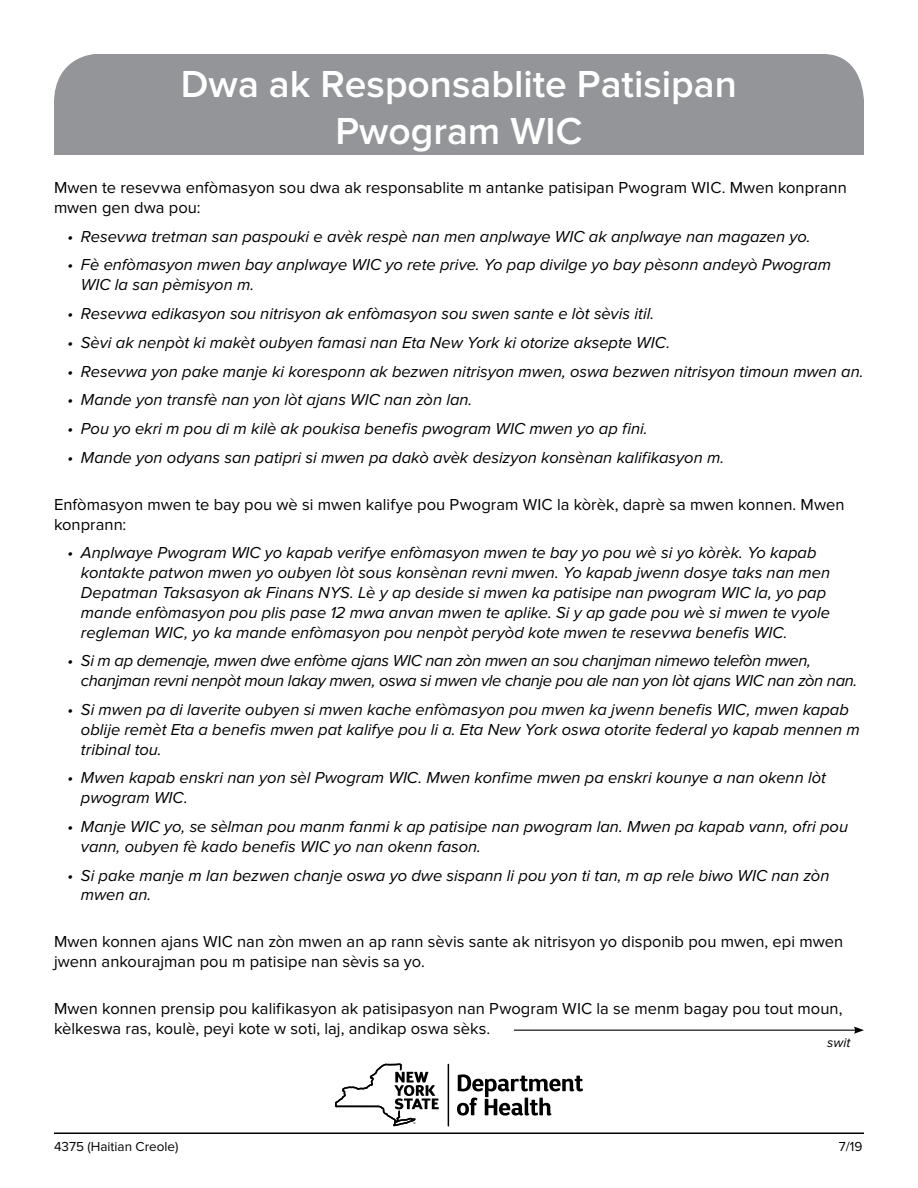
<style>
.page{position:relative;width:918px;height:1188px;background:#fff}
.page>*{position:absolute;margin:0;border:0;box-sizing:border-box;transform-origin:0 0}
.t1{font:600 39px/46.8px "Proxima Nova";color:#fff;text-align:center}
.t2{font:italic 16.5px/19.8px "Proxima Nova";color:#000}
.t3{font:16.5px/19.8px "Proxima Nova";color:#000}
.t4{font:italic 16.5px/19.8px "Proxima Nova";letter-spacing:-.02em;color:#000}
.t5{font:13.5px "Proxima Nova";color:#000}
.t6{font:italic 13.5px "Proxima Nova";color:#000}
</style>
<div class="page">
<div style="left:54px;top:54px;width:810px;height:101px;background:#939598"></div>
<svg style="left:457px;top:1074px;width:126px;height:42px"></svg>
<hr style="left:448px;top:1064px;width:1px;height:62px;background:#000">
<svg style="left:335px;top:1064px;width:104px;height:62px"></svg>
<hr style="left:54px;top:1132px;width:810px;height:2px;background:#000">
<hr style="left:514px;top:1030px;width:342px;height:1px;background:#000">
<svg style="left:854px;top:1027px;width:10px;height:7px"></svg>
<h1 class="t1" style="left:181px;top:62px;width:557px">Dwa ak Responsablite Patisipan<br>Pwogram WIC</h1>
<p class="t3" style="left:54px;top:178px;width:794px">Mwen te resevwa enfòmasyon sou dwa ak responsablite m antanke patisipan Pwogram WIC. Mwen konprann mwen gen dwa pou:</p>
<p class="t2" style="left:67px;top:227px;width:745px">• Resevwa tretman san paspouki e avèk respè nan men anplwaye WIC ak anplwaye nan magazen yo.</p>
<p class="t2" style="left:81px;top:255px;width:752px;text-indent:-13px">• Fè enfòmasyon mwen bay anplwaye WIC yo rete prive. Yo pap divilge yo bay pèsonn andeyò Pwogram<br>WIC la san pèmisyon m.</p>
<p class="t2" style="left:67px;top:304px;width:588px">• Resevwa edikasyon sou nitrisyon ak enfòmasyon sou swen sante e lòt sèvis itil.</p>
<p class="t2" style="left:67px;top:333px;width:604px">• Sèvi ak nenpòt ki makèt oubyen famasi nan Eta New York ki otorize aksepte WIC.</p>
<p class="t2" style="left:67px;top:362px;width:798px">• Resevwa yon pake manje ki koresponn ak bezwen nitrisyon mwen, oswa bezwen nitrisyon timoun mwen an.</p>
<p class="t2" style="left:67px;top:390px;width:406px">• Mande yon transfè nan yon lòt ajans WIC nan zòn lan.</p>
<p class="t2" style="left:67px;top:419px;width:582px">• Pou yo ekri m pou di m kilè ak poukisa benefis pwogram WIC mwen yo ap fini.</p>
<p class="t2" style="left:67px;top:448px;width:658px">• Mande yon odyans san patipri si mwen pa dakò avèk desizyon konsènan kalifikasyon m.</p>
<p class="t3" style="left:54px;top:495px;width:792px">Enfòmasyon mwen te bay pou wè si mwen kalifye pou Pwogram WIC la kòrèk, daprè sa mwen konnen. Mwen konprann:</p>
<p class="t2" style="left:81px;top:543px;width:751px;text-indent:-13px">• Anplwaye Pwogram WIC yo kapab verifye enfòmasyon mwen te bay yo pou wè si yo kòrèk. Yo kapab kontakte patwon mwen yo oubyen lòt sous konsènan revni mwen. Yo kapab jwenn dosye taks nan men Depatman Taksasyon ak Finans NYS. Lè y ap deside si mwen ka patisipe nan pwogram WIC la, yo pap mande enfòmasyon pou plis pase 12 mwa anvan mwen te aplike. Si y ap gade pou wè si mwen te vyole regleman WIC, yo ka mande enfòmasyon pou nenpòt peryòd kote mwen te resevwa benefis WIC.</p>
<p class="t4" style="left:81px;top:651px;width:778px;text-indent:-13px">• Si m ap demenaje, mwen dwe enfòme ajans WIC nan zòn mwen an sou chanjman nimewo telefòn mwen, chanjman revni nenpòt moun lakay mwen, oswa si mwen vle chanje pou ale nan yon lòt ajans WIC nan zòn nan.</p>
<p class="t2" style="left:81px;top:700px;width:780px;text-indent:-13px">• Si mwen pa di laverite oubyen si mwen kache enfòmasyon pou mwen ka jwenn benefis WIC, mwen kapab oblije remèt Eta a benefis mwen pat kalifye pou li a. Eta New York oswa otorite federal yo kapab mennen m tribinal tou.</p>
<p class="t2" style="left:81px;top:768px;width:746px;text-indent:-13px">• Mwen kapab enskri nan yon sèl Pwogram WIC. Mwen konfime mwen pa enskri kounye a nan okenn lòt pwogram WIC.</p>
<p class="t2" style="left:81px;top:817px;width:769px;text-indent:-13px">• Manje WIC yo, se sèlman pou manm fanmi k ap patisipe nan pwogram lan. Mwen pa kapab vann, ofri pou vann, oubyen fè kado benefis WIC yo nan okenn fason.</p>
<p class="t2" style="left:81px;top:866px;width:750px;text-indent:-13px">• Si pake manje m lan bezwen chanje oswa yo dwe sispann li pou yon ti tan, m ap rele biwo WIC nan zòn mwen an.</p>
<p class="t3" style="left:54px;top:932px;width:791px">Mwen konnen ajans WIC nan zòn mwen an ap rann sèvis sante ak nitrisyon yo disponib pou mwen, epi mwen jwenn ankourajman pou m patisipe nan sèvis sa yo.</p>
<p class="t3" style="left:54px;top:999px;width:790px">Mwen konnen prensip pou kalifikasyon ak patisipasyon nan Pwogram WIC la se menm bagay pou tout moun, kèlkeswa ras, koulè, peyi kote w soti, laj, andikap oswa sèks.</p>
<p class="t6" style="left:827px;top:1035px;width:25px">swit</p>
<p class="t5" style="left:54px;top:1138px;width:126px">4375 (Haitian Creole)</p>
<p class="t5" style="left:839px;top:1138px;width:25px">7/19</p>
</div>
